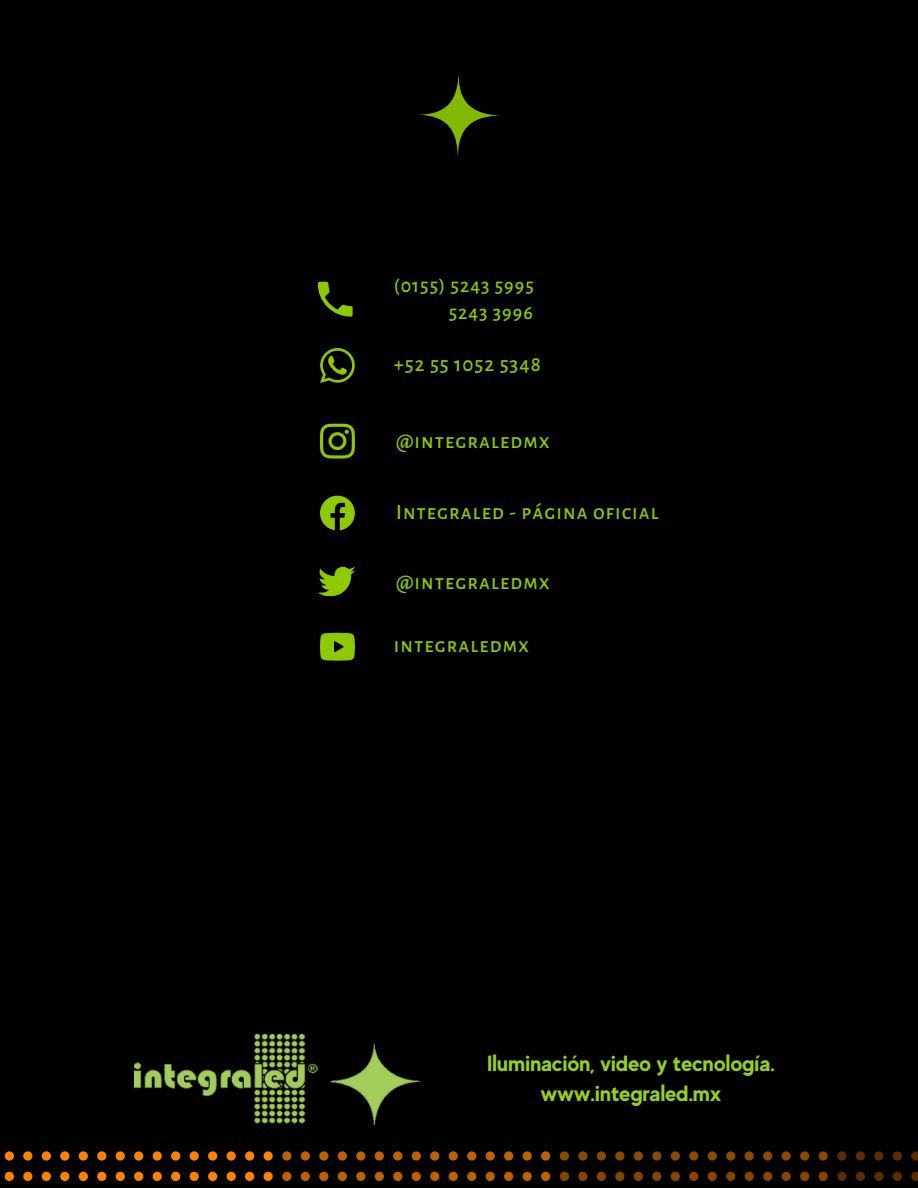
<style>
.page{position:relative;width:918px;height:1188px;background:#000}
.page>*{position:absolute;margin:0;border:0;box-sizing:border-box;transform-origin:0 0}
.t1{font:700 22.05px/30.5px "MADE Evolve Sans";color:#96d21c;text-align:center}
.t2{font:500 21px "Alegreya Sans SC";letter-spacing:.05em;color:#8eca01}
.t3{font:500 20.1px/27px "Alegreya Sans SC";letter-spacing:.05em;color:#8eca01;text-align:right}
</style>
<div class="page">
<svg style="left:4px;top:1151px;width:914px;height:30px"></svg>
<img style="left:135px;top:1034px;width:285px;height:90px">
<svg style="left:419px;top:73px;width:81px;height:84px"></svg>
<svg style="left:320px;top:496px;width:35px;height:34px"></svg>
<svg style="left:320px;top:424px;width:35px;height:35px"></svg>
<svg style="left:318px;top:567px;width:37px;height:29px"></svg>
<svg style="left:318px;top:282px;width:35px;height:35px"></svg>
<svg style="left:320px;top:633px;width:35px;height:28px"></svg>
<svg style="left:320px;top:348px;width:35px;height:35px"></svg>
<p class="t3" style="left:394px;top:273px;width:141px">(0155) 5243 5995<br>5243 3996</p>
<h1 class="t2" style="left:394px;top:354px;width:148px">+52 55 1052 5348</h1>
<p class="t2" style="left:396px;top:431px;width:155px">@integraledmx</p>
<p class="t2" style="left:396px;top:503px;width:264px">Integraled - página oficial</p>
<p class="t2" style="left:396px;top:572px;width:155px">@integraledmx</p>
<p class="t2" style="left:394px;top:636px;width:137px">integraledmx</p>
<p class="t1" style="left:487px;top:1048px;width:290px">Iluminación, video y tecnología. www.integraled.mx</p>
</div>
